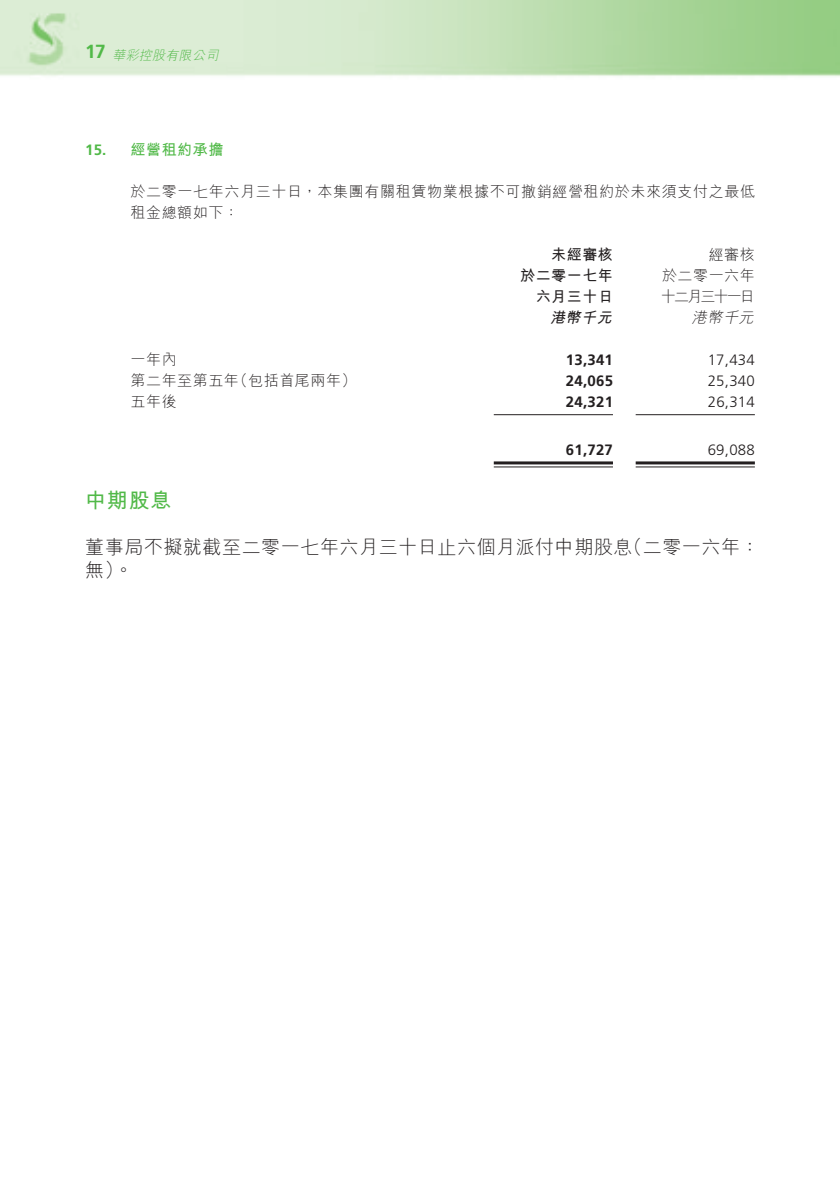
<style>
.page{position:relative;width:840px;height:1191px;background:#fff}
.page>*{position:absolute;margin:0;border:0;box-sizing:border-box;transform-origin:0 0}
.t1{font:21px "M Hei HK Bold B5 pc H";color:#51b948}
.t2{font:19px/23px "M Hei HK Light B5 pc H";letter-spacing:.03em;color:#231f20}
.t3{font:15px/21px "M Hei HK Light B5 pc H";letter-spacing:.04em;color:#231f20}
.t4{font:700 15px "Frutiger LT Std";letter-spacing:.015em;color:#231f20}
.t5{font:300 15px "Frutiger LT Std";letter-spacing:.015em;color:#231f20}
.t6{font:15px/21px "M Hei HK Bold B5 pc H";letter-spacing:.035em;color:#231f20;text-align:right}
.t7{font:15px/21px "M Hei HK Light B5 pc H";letter-spacing:-.125em;color:#231f20}
.t8{font:15px "M Hei HK Bold B5 pc H";letter-spacing:.035em;color:#51b948}
.t9{font:italic 15px "M Hei HK Bold B5 pc H";color:#231f20}
.t10{font:italic 15px "M Hei HK Light B5 pc H";color:#231f20}
.t11{font:italic 13px "M Hei HK Light B5 pc H";color:#51b948}
.s1{font-family:"Frutiger LT Std";font-weight:700;font-style:normal;font-size:19px}
.s2{font-family:"Frutiger LT Std";font-weight:700}
</style>
<div class="page">
<img style="left:0;top:0;width:839px;height:77px">
<hr style="left:493px;top:414px;width:119px;height:1px;background:#231f20">
<hr style="left:635px;top:414px;width:119px;height:1px;background:#231f20">
<hr style="left:493px;top:461px;width:119px;height:3px;background:#231f20">
<hr style="left:493px;top:466px;width:119px;height:1px;background:#231f20">
<hr style="left:635px;top:461px;width:119px;height:3px;background:#231f20">
<hr style="left:635px;top:466px;width:119px;height:1px;background:#231f20">
<p class="t11" style="left:85px;top:50px;width:137px"><span class="s1">17</span> 華彩控股有限公司</p>
<p class="t8" style="left:85px;top:144px;width:140px"><span class="s2">15.</span> 經營租約承擔</p>
<p class="t3" style="left:130px;top:183px;width:625px">於二零一七年六月三十日，本集團有關租賃物業根據不可撤銷經營租約於未來須支付之最低租金總額如下：</p>
<p class="t6" style="left:551px;top:246px;width:63px">未經審核</p>
<p class="t3" style="left:708px;top:246px;width:48px">經審核</p>
<p class="t6" style="left:520px;top:267px;width:94px">於二零一七年六月三十日</p>
<p class="t7" style="left:660px;top:267px;width:95px">於二零一六年十二月三十一日</p>
<p class="t9" style="left:549px;top:312px;width:66px">港幣千元</p>
<p class="t10" style="left:691px;top:312px;width:66px">港幣千元</p>
<p class="t3" style="left:130px;top:351px;width:48px">一年內</p>
<p class="t4" style="left:565px;top:351px;width:49px">13,341</p>
<p class="t5" style="left:707px;top:354px;width:49px">17,434</p>
<p class="t3" style="left:130px;top:372px;width:227px">第二年至第五年（包括首尾兩年）</p>
<p class="t4" style="left:565px;top:372px;width:49px">24,065</p>
<p class="t5" style="left:707px;top:375px;width:49px">25,340</p>
<p class="t3" style="left:130px;top:393px;width:48px">五年後</p>
<p class="t4" style="left:565px;top:393px;width:49px">24,321</p>
<p class="t5" style="left:707px;top:396px;width:49px">26,314</p>
<p class="t4" style="left:565px;top:441px;width:49px">61,727</p>
<p class="t5" style="left:707px;top:444px;width:49px">69,088</p>
<h1 class="t1" style="left:85px;top:492px;width:88px">中期股息</h1>
<p class="t2" style="left:85px;top:537px;width:675px">董事局不擬就截至二零一七年六月三十日止六個月派付中期股息（二零一六年：無）。</p>
</div>
